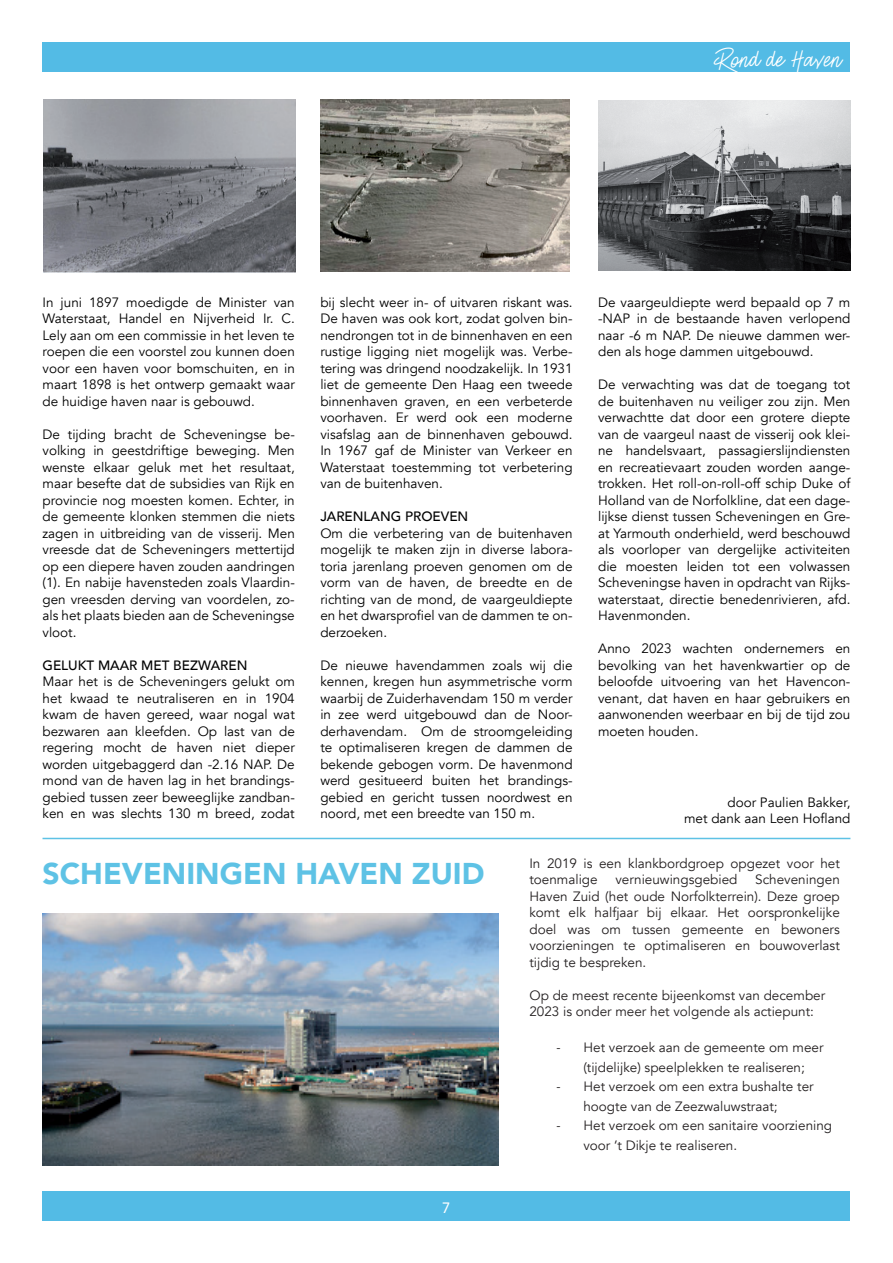
<style>
.page{position:relative;width:893px;height:1263px;background:#fff}
.page>*{position:absolute;margin:0;border:0;box-sizing:border-box;transform-origin:0 0}
.t1{font:900 30px "Avenir";color:#5ec2e5}
.t2{font:22.5px "Smiley";color:#fff}
.t3{font:15px "Avenir";color:#fff}
.t4{font:13.5px/16.5px "Avenir";color:#000;text-align:justify}
.t5{font:13.5px/16.5px "Avenir";color:#231f20}
.t6{font:500 13.5px "Avenir";color:#000}
.s1{font-family:"Calibri"}
</style>
<div class="page">
<div style="left:43px;top:43px;width:807px;height:29px;background:#53bbe5"></div>
<div style="left:43px;top:1191px;width:807px;height:29px;background:#53bbe5"></div>
<img style="left:43px;top:100px;width:252px;height:172px">
<img style="left:321px;top:100px;width:248px;height:171px">
<img style="left:599px;top:100px;width:251px;height:170px">
<img style="left:43px;top:913px;width:455px;height:252px">
<hr style="left:43px;top:838px;width:807px;height:1px;background:#5ec2e5">
<h2 class="t2" style="left:714px;top:46px;width:130px">Rond de Haven</h2>
<p class="t4" style="left:43px;top:294px;width:254px">In juni 1897 moedigde de Minister van Waterstaat, Handel en Nijverheid Ir. C.<br>Lely aan om een commissie in het leven te roepen die een voorstel zou kunnen doen voor een haven voor bomschuiten, en in maart 1898 is het ontwerp gemaakt waar de huidige haven naar is gebouwd.</p>
<p class="t4" style="left:43px;top:426px;width:254px">De tijding bracht de Scheveningse be&shy;volking in geestdriftige beweging. Men wenste elkaar geluk met het resultaat, maar besefte dat de subsidies van Rijk en provincie nog moesten komen. Echter, in de gemeente klonken stemmen die niets zagen in uitbreiding van de visserij. Men vreesde dat de Scheveningers mettertijd op een diepere haven zouden aandringen (1). En nabije havensteden zoals Vlaardin&shy;gen vreesden derving van voordelen, zo&shy;als het plaats bieden aan de Scheveningse vloot.</p>
<p class="t6" style="left:43px;top:653px;width:206px">GELUKT MAAR MET BEZWAREN</p>
<p class="t4" style="left:43px;top:674px;width:254px">Maar het is de Scheveningers gelukt om het kwaad te neutraliseren en in 1904 kwam de haven gereed, waar nogal wat bezwaren aan kleefden. Op last van de regering mocht de haven niet dieper worden uitgebaggerd dan -2.16 NAP. De mond van de haven lag in het brandings&shy;gebied tussen zeer beweeglijke zandban&shy;ken en was slechts 130 m breed, zodat</p>
<p class="t4" style="left:320px;top:294px;width:254px">bij slecht weer in- of uitvaren riskant was.<br>De haven was ook kort, zodat golven bin&shy;nendrongen tot in de binnenhaven en een rustige ligging niet mogelijk was. Verbe&shy;tering was dringend noodzakelijk. In 1931 liet de gemeente Den Haag een tweede binnenhaven graven, en een verbeterde voorhaven. Er werd ook een moderne visafslag aan de binnenhaven gebouwd.<br>In 1967 gaf de Minister van Verkeer en Waterstaat toestemming tot verbetering van de buitenhaven.</p>
<p class="t6" style="left:320px;top:505px;width:150px">JARENLANG PROEVEN</p>
<p class="t4" style="left:320px;top:525px;width:254px">Om die verbetering van de buitenhaven mogelijk te maken zijn in diverse labora&shy;toria jarenlang proeven genomen om de vorm van de haven, de breedte en de richting van de mond, de vaargeuldiepte en het dwarsprofiel van de dammen te on&shy;derzoeken.</p>
<p class="t4" style="left:320px;top:657px;width:254px">De nieuwe havendammen zoals wij die kennen, kregen hun asymmetrische vorm waarbij de Zuiderhavendam 150 m verder in zee werd uitgebouwd dan de Noor&shy;derhavendam. Om de stroomgeleiding te optimaliseren kregen de dammen de bekende gebogen vorm. De havenmond werd gesitueerd buiten het brandings&shy;gebied en gericht tussen noordwest en noord, met een breedte van 150 m.</p>
<p class="t4" style="left:598px;top:294px;width:254px">De vaargeuldiepte werd bepaald op 7 m -NAP in de bestaande haven verlopend naar -6 m NAP. De nieuwe dammen wer&shy;den als hoge dammen uitgebouwd.</p>
<p class="t4" style="left:598px;top:377px;width:254px">De verwachting was dat de toegang tot de buitenhaven nu veiliger zou zijn. Men verwachtte dat door een grotere diepte van de vaargeul naast de visserij ook klei&shy;ne handelsvaart, passagierslijndiensten en recreatievaart zouden worden aange&shy;trokken. Het roll-on-roll-off schip Duke of Holland van de Norfolkline, dat een dage&shy;lijkse dienst tussen Scheveningen en Gre&shy;at Yarmouth onderhield, werd beschouwd als voorloper van dergelijke activiteiten die moesten leiden tot een volwassen Scheveningse haven in opdracht van Rijks&shy;waterstaat, directie benedenrivieren, afd.<br>Havenmonden.</p>
<p class="t4" style="left:598px;top:640px;width:254px">Anno 2023 wachten ondernemers en bevolking van het havenkwartier op de beloofde uitvoering van het Havencon&shy;venant, dat haven en haar gebruikers en aanwonenden weerbaar en bij de tijd zou moeten houden.</p>
<p class="t4" style="left:684px;top:794px;width:168px;text-align:right">door Paulien Bakker,<br>met dank aan Leen Hofland</p>
<h1 class="t1" style="left:43px;top:847px;width:444px">SCHEVENINGEN HAVEN ZUID</h1>
<p class="t3" style="left:442px;top:1196px;width:10px">7</p>
<p class="t5" style="left:529px;top:855px;width:312px">In 2019 is een klankbordgroep opgezet voor het toenmalige</p>
<p class="t5" style="left:529px;top:871px;width:312px;text-align:justify;text-indent:226px">Scheveningen Haven Zuid (het oude Norfolkterrein). Deze groep komt elk halfjaar bij elkaar. Het oorspronkelijke doel was om tussen gemeente en bewoners voorzieningen te optimaliseren en bouwoverlast tijdig te bespreken.</p>
<p class="t5" style="left:529px;top:987px;width:297px">Op de meest recente bijeenkomst van december<br>2023 is onder meer het volgende als actiepunt:</p>
<p class="t5" style="left:583px;top:1038px;width:242px;line-height:19.5px;text-indent:-27px"><span class="s1">-</span> Het verzoek aan de gemeente om meer (tijdelijke) speelplekken te realiseren;</p>
<p class="t5" style="left:583px;top:1077px;width:232px;line-height:19.5px;text-indent:-27px"><span class="s1">-</span> Het verzoek om een extra bushalte ter hoogte van de Zeezwaluwstraat;</p>
<p class="t5" style="left:583px;top:1116px;width:250px;line-height:19.5px;text-indent:-27px"><span class="s1">-</span> Het verzoek om een sanitaire voorziening voor ’t Dikje te realiseren.</p>
<p class="t5" style="left:615px;top:871px;width:123px">vernieuwingsgebied</p>
</div>
